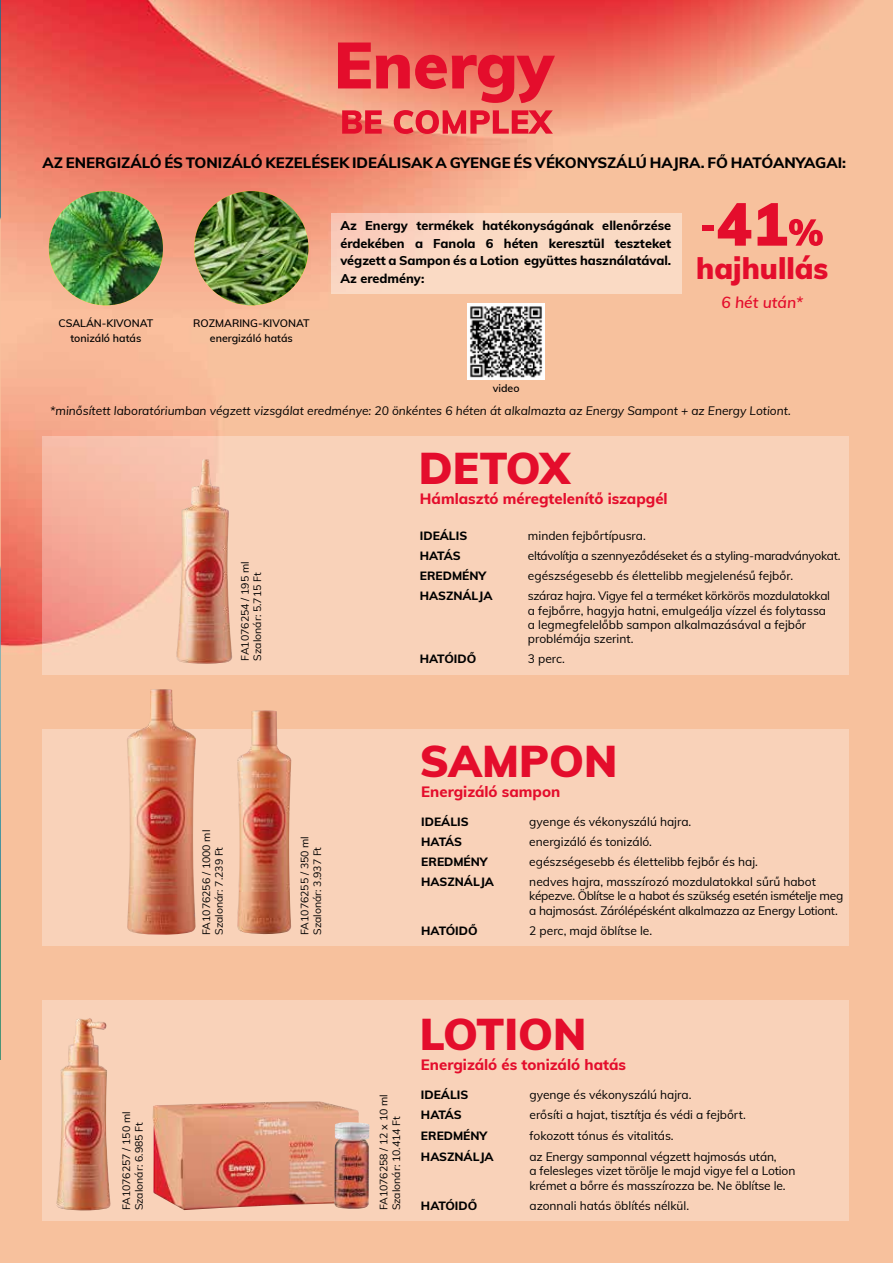
<style>
.page{position:relative;width:893px;height:1263px;background:#fff}
.page>*{position:absolute;margin:0;border:0;box-sizing:border-box;transform-origin:0 0}
.t1{font:900 43.5px "Muli";color:#e40d2c}
.t2{font:900 29.25px "Muli";color:#e40d2c}
.t3{font:italic 600 15.6px "Muli";color:#e40d2c}
.t4{font:800 15px "Muli";color:#000}
.t5{font:800 15px "Muli";color:#e40d2c}
.t6{font:800 12.75px/17.5px "Muli";color:#000;text-align:justify}
.t7{font:12px/14.4px "Muli";letter-spacing:-.005em;color:#000}
.t8{font:italic 12px "Muli";color:#000}
.t9{font:800 12px "Muli";color:#000}
.t10{font:12px "Muli";letter-spacing:-.025em;color:#000}
.t11{font:600 10.65px/15.1px "Muli";color:#000;text-align:center}
.t12{font:10.5px/12.6px "Muli";color:#000}
</style>
<div class="page">
<img style="left:0;top:0;width:893px;height:1263px">
<img style="left:0;top:0;width:1px;height:1060px">
<svg style="left:338px;top:43px;width:217px;height:60px;background:#ea5150"></svg>
<svg style="left:342px;top:110px;width:40px;height:24px"></svg>
<svg style="left:394px;top:110px;width:159px;height:24px;background:#eb5758"></svg>
<img style="left:194px;top:191px;width:114px;height:114px;border-radius:57px">
<img style="left:49px;top:191px;width:114px;height:114px;border-radius:57px">
<div style="left:702px;top:225px;width:12px;height:6px;background:#e40d2c"></div>
<svg style="left:718px;top:203px;width:33px;height:43px"></svg>
<svg style="left:757px;top:203px;width:66px;height:43px;background:#ee756d"></svg>
<div style="left:43px;top:1000px;width:806px;height:220px;background:#f9d2b9"></div>
<div style="left:43px;top:729px;width:806px;height:217px;background:#f9d2b9"></div>
<svg style="left:43px;top:436px;width:806px;height:238px;background:#f8cdb5"></svg>
<img style="left:152px;top:1101px;width:207px;height:109px">
<img style="left:334px;top:1122px;width:36px;height:87px">
<img style="left:237px;top:710px;width:54px;height:224px">
<img style="left:127px;top:689px;width:69px;height:246px">
<img style="left:176px;top:459px;width:57px;height:205px">
<img style="left:56px;top:1018px;width:55px;height:192px">
<div style="left:331px;top:213px;width:350px;height:81px;background:linear-gradient(to right,#fad2c0,#faddc6)"></div>
<img style="left:468px;top:303px;width:76px;height:77px">
<p class="t4" style="left:43px;top:153px;width:805px">AZ ENERGIZÁLÓ ÉS TONIZÁLÓ KEZELÉSEK IDEÁLISAK A GYENGE ÉS VÉKONYSZÁLÚ HAJRA. FŐ HATÓANYAGAI:</p>
<p class="t11" style="left:59px;top:316px;width:96px">CSALÁN-KIVONAT tonizáló hatás</p>
<p class="t11" style="left:193px;top:316px;width:118px">ROZMARING-KIVONAT</p>
<p class="t11" style="left:210px;top:331px;width:84px">energizáló hatás</p>
<p class="t6" style="left:340px;top:217px;width:332px">Az Energy termékek hatékonyságának ellenőrzése érdekében a Fanola 6 héten keresztül teszteket végzett a Sampon és a Lotion együttes használatával.<br>Az eredmény:</p>
<h2 class="t2" style="left:696px;top:249px;width:134px">hajhullás</h2>
<h3 class="t3" style="left:721px;top:292px;width:83px">6 hét után*</h3>
<p class="t11" style="left:493px;top:381px;width:28px">video</p>
<p class="t8" style="left:50px;top:403px;width:742px">*minősített laboratóriumban végzett vizsgálat eredménye: 20 önkéntes 6 héten át alkalmazta az Energy Sampont + az Energy Lotiont.</p>
<p class="t12" style="left:120px;top:1210px;width:100px;rotate:-90deg">FA1076257 / 150 ml<br>Szalonár: 6.985 Ft</p>
<p class="t12" style="left:238px;top:660px;width:100px;rotate:-90deg">FA1076254 / 195 ml<br>Szalonár: 5.715 Ft</p>
<p class="t12" style="left:200px;top:935px;width:107px;rotate:-90deg">FA1076256 / 1000 ml<br>Szalonár: 7.239 Ft</p>
<p class="t12" style="left:298px;top:935px;width:100px;rotate:-90deg">FA1076255 / 350 ml<br>Szalonár: 3.937 Ft</p>
<h1 class="t1" style="left:419px;top:441px;width:153px">DETOX</h1>
<p class="t5" style="left:420px;top:489px;width:249px">Hámlasztó méregtelenítő iszapgél</p>
<p class="t9" style="left:420px;top:528px;width:49px">IDEÁLIS</p>
<p class="t7" style="left:528px;top:528px;width:119px">minden fejbőrtípusra.</p>
<p class="t9" style="left:420px;top:548px;width:42px">HATÁS</p>
<p class="t10" style="left:528px;top:548px;width:314px">eltávolítja a szennyeződéseket és a styling-maradványokat.</p>
<p class="t9" style="left:420px;top:568px;width:68px">EREDMÉNY</p>
<p class="t7" style="left:528px;top:568px;width:267px">egészségesebb és élettelibb megjelenésű fejbőr.</p>
<p class="t9" style="left:420px;top:588px;width:74px">HASZNÁLJA</p>
<p class="t7" style="left:528px;top:588px;width:304px">száraz hajra. Vigye fel a terméket körkörös mozdulatokkal a fejbőrre, hagyja hatni, emulgeálja vízzel és folytassa a legmegfelelőbb sampon alkalmazásával a fejbőr problémája szerint.</p>
<p class="t9" style="left:420px;top:651px;width:58px">HATÓIDŐ</p>
<p class="t7" style="left:528px;top:652px;width:39px">3 perc.</p>
<h1 class="t1" style="left:420px;top:733px;width:199px">SAMPON</h1>
<p class="t5" style="left:421px;top:782px;width:140px">Energizáló sampon</p>
<p class="t9" style="left:421px;top:814px;width:49px">IDEÁLIS</p>
<p class="t7" style="left:529px;top:814px;width:164px">gyenge és vékonyszálú hajra.</p>
<p class="t9" style="left:421px;top:834px;width:42px">HATÁS</p>
<p class="t7" style="left:529px;top:834px;width:124px">energizáló és tonizáló.</p>
<p class="t9" style="left:421px;top:854px;width:68px">EREDMÉNY</p>
<p class="t7" style="left:529px;top:854px;width:230px">egészségesebb és élettelibb fejbőr és haj.</p>
<p class="t9" style="left:421px;top:874px;width:74px">HASZNÁLJA</p>
<p class="t7" style="left:529px;top:874px;width:315px">nedves hajra, masszírozó mozdulatokkal sűrű habot képezve. Öblítse le a habot és szükség esetén ismételje meg a hajmosást. Zárólépésként alkalmazza az Energy Lotiont.</p>
<p class="t9" style="left:421px;top:922px;width:58px">HATÓIDŐ</p>
<p class="t7" style="left:529px;top:923px;width:124px">2 perc, majd öblítse le.</p>
<p class="t12" style="left:377px;top:1210px;width:118px;rotate:-90deg">FA1076258 / 12 x 10 ml<br>Szalonár: 10.414 Ft</p>
<h1 class="t1" style="left:420px;top:1006px;width:168px">LOTION</h1>
<p class="t5" style="left:421px;top:1054px;width:207px">Energizáló és tonizáló hatás</p>
<p class="t9" style="left:421px;top:1087px;width:49px">IDEÁLIS</p>
<p class="t7" style="left:529px;top:1087px;width:164px">gyenge és vékonyszálú hajra.</p>
<p class="t9" style="left:421px;top:1107px;width:42px">HATÁS</p>
<p class="t7" style="left:529px;top:1108px;width:218px">erősíti a hajat, tisztítja és védi a fejbőrt.</p>
<p class="t9" style="left:421px;top:1128px;width:68px">EREDMÉNY</p>
<p class="t7" style="left:529px;top:1128px;width:146px">fokozott tónus és vitalitás.</p>
<p class="t9" style="left:421px;top:1148px;width:74px">HASZNÁLJA</p>
<p class="t7" style="left:529px;top:1149px;width:267px">az Energy samponnal végzett hajmosás után,<br>a felesleges vizet törölje le majd vigye fel a Lotion krémet a bőrre és masszírozza be. Ne öblítse le.</p>
<p class="t9" style="left:421px;top:1198px;width:58px">HATÓIDŐ</p>
<p class="t7" style="left:529px;top:1198px;width:161px">azonnali hatás öblítés nélkül.</p>
</div>
